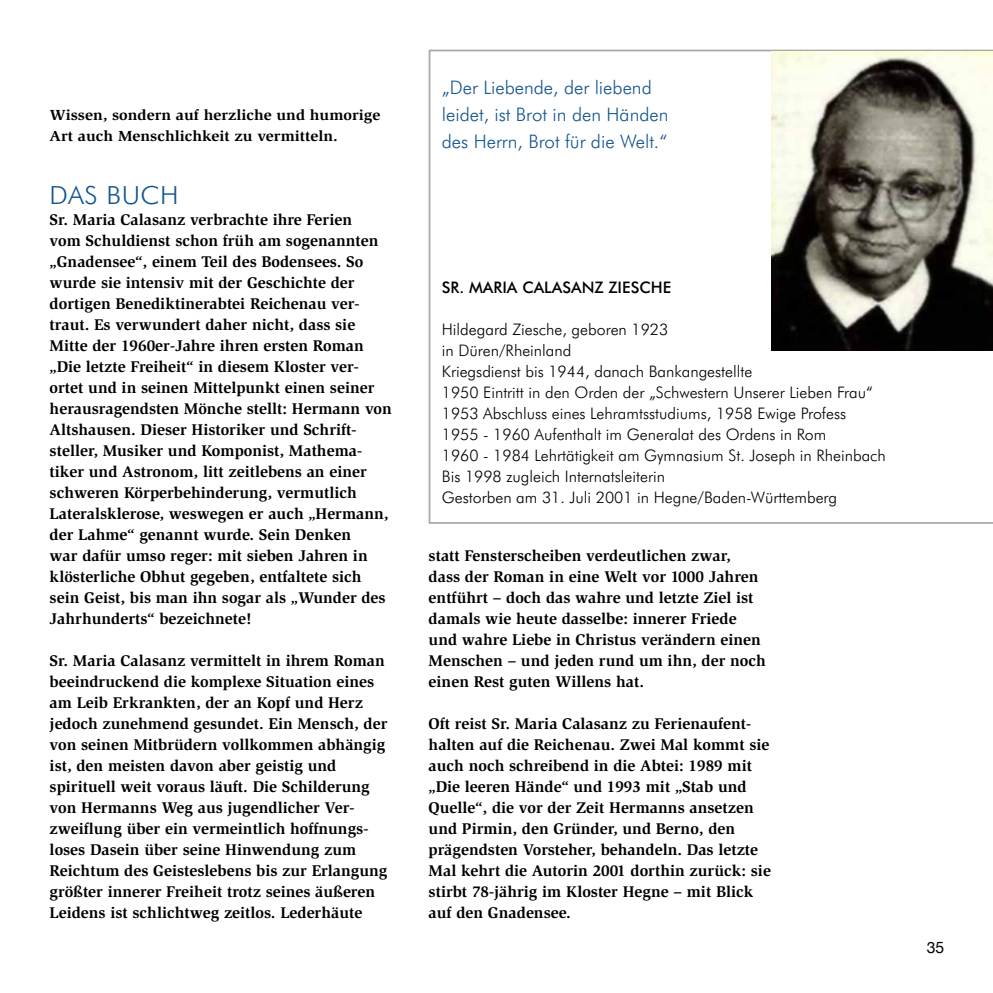
<style>
.page{position:relative;width:993px;height:993px;background:#fff}
.page>*{position:absolute;margin:0;border:0;box-sizing:border-box;transform-origin:0 0}
.t1{font:300 25.03px "Futura BT";letter-spacing:.02em;color:#15568f;scale:1.06 1}
.t2{font:300 18.72px/26.9px "Futura BT";color:#15568f}
.t3{font:700 15.92px/21px "Slimbach Std";color:#000}
.t4{font:300 15.92px/21px "Futura BT";color:#000}
.t5{font:500 15.92px "Futura BT";color:#000}
.t6{font:15.75px "Helvetica Neue";color:#000}
.t7{font:700 15.05px/21px "Slimbach Std";color:#000;scale:1.06 1}
</style>
<div class="page">
<svg style="left:428px;top:50px;width:564px;height:473px"></svg>
<img style="left:771px;top:51px;width:221px;height:299px">
<p class="t7" style="left:50px;top:104px;width:313px">Wissen, sondern auf herzliche und humorige<br>Art auch Menschlichkeit zu vermitteln.</p>
<h1 class="t1" style="left:50px;top:179px;width:123px">DAS BUCH</h1>
<p class="t3" style="left:50px;top:209px;width:343px">Sr. Maria Calasanz verbrachte ihre Ferien<br>vom Schuldienst schon früh am sogenannten „Gnadensee“, einem Teil des Bodensees. So wurde sie intensiv mit der Geschichte der dortigen Benediktinerabtei Reichenau ver&shy;traut. Es verwundert daher nicht, dass sie Mitte der 1960er-Jahre ihren ersten Roman „Die letzte Freiheit“ in diesem Kloster ver&shy;ortet und in seinen Mittelpunkt einen seiner herausragendsten Mönche stellt: Hermann von Altshausen. Dieser Historiker und Schrift&shy;steller, Musiker und Komponist, Mathema&shy;tiker und Astronom, litt zeitlebens an einer schweren Körperbehinderung, vermutlich Lateralsklerose, weswegen er auch „Hermann, der Lahme“ genannt wurde. Sein Denken<br>war dafür umso reger: mit sieben Jahren in klösterliche Obhut gegeben, entfaltete sich sein Geist, bis man ihn sogar als „Wunder des Jahrhunderts“ bezeichnete!</p>
<p class="t3" style="left:50px;top:650px;width:339px">Sr. Maria Calasanz vermittelt in ihrem Roman beeindruckend die komplexe Situation eines am Leib Erkrankten, der an Kopf und Herz jedoch zunehmend gesundet. Ein Mensch, der von seinen Mitbrüdern vollkommen abhängig ist, den meisten davon aber geistig und spirituell weit voraus läuft. Die Schilderung von Hermanns Weg aus jugendlicher Ver&shy;zweiflung über ein vermeintlich hoffnungs&shy;loses Dasein über seine Hinwendung zum Reichtum des Geisteslebens bis zur Erlangung größter innerer Freiheit trotz seines äußeren Leidens ist schlichtweg zeitlos. Lederhäute</p>
<p class="t2" style="left:441px;top:74px;width:228px">„Der Liebende, der liebend leidet, ist Brot in den Händen des Herrn, Brot für die Welt.“</p>
<p class="t5" style="left:442px;top:277px;width:231px">SR. MARIA CALASANZ ZIESCHE</p>
<p class="t4" style="left:442px;top:318px;width:445px">Hildegard Ziesche, geboren 1923<br>in Düren/Rheinland<br>Kriegsdienst bis 1944, danach Bankangestellte<br>1950 Eintritt in den Orden der „Schwestern Unserer Lieben Frau“ 1953 Abschluss eines Lehramtsstudiums, 1958 Ewige Profess 1955 - 1960 Aufenthalt im Generalat des Ordens in Rom<br>1960 - 1984 Lehrtätigkeit am Gymnasium St. Joseph in Rheinbach Bis 1998 zugleich Internatsleiterin<br>Gestorben am 31. Juli 2001 in Hegne/Baden-Württemberg</p>
<p class="t3" style="left:428px;top:545px;width:338px">statt Fensterscheiben verdeutlichen zwar, dass der Roman in eine Welt vor 1000 Jahren entführt – doch das wahre und letzte Ziel ist damals wie heute dasselbe: innerer Friede und wahre Liebe in Christus verändern einen Menschen – und jeden rund um ihn, der noch einen Rest guten Willens hat.</p>
<p class="t3" style="left:428px;top:713px;width:344px">Oft reist Sr. Maria Calasanz zu Ferienaufent&shy;halten auf die Reichenau. Zwei Mal kommt sie auch noch schreibend in die Abtei: 1989 mit „Die leeren Hände“ und 1993 mit „Stab und Quelle“, die vor der Zeit Hermanns ansetzen und Pirmin, den Gründer, und Berno, den prägendsten Vorsteher, behandeln. Das letzte Mal kehrt die Autorin 2001 dorthin zurück: sie stirbt 78-jährig im Kloster Hegne – mit Blick auf den Gnadensee.</p>
<p class="t6" style="left:926px;top:936px;width:19px">35</p>
</div>
